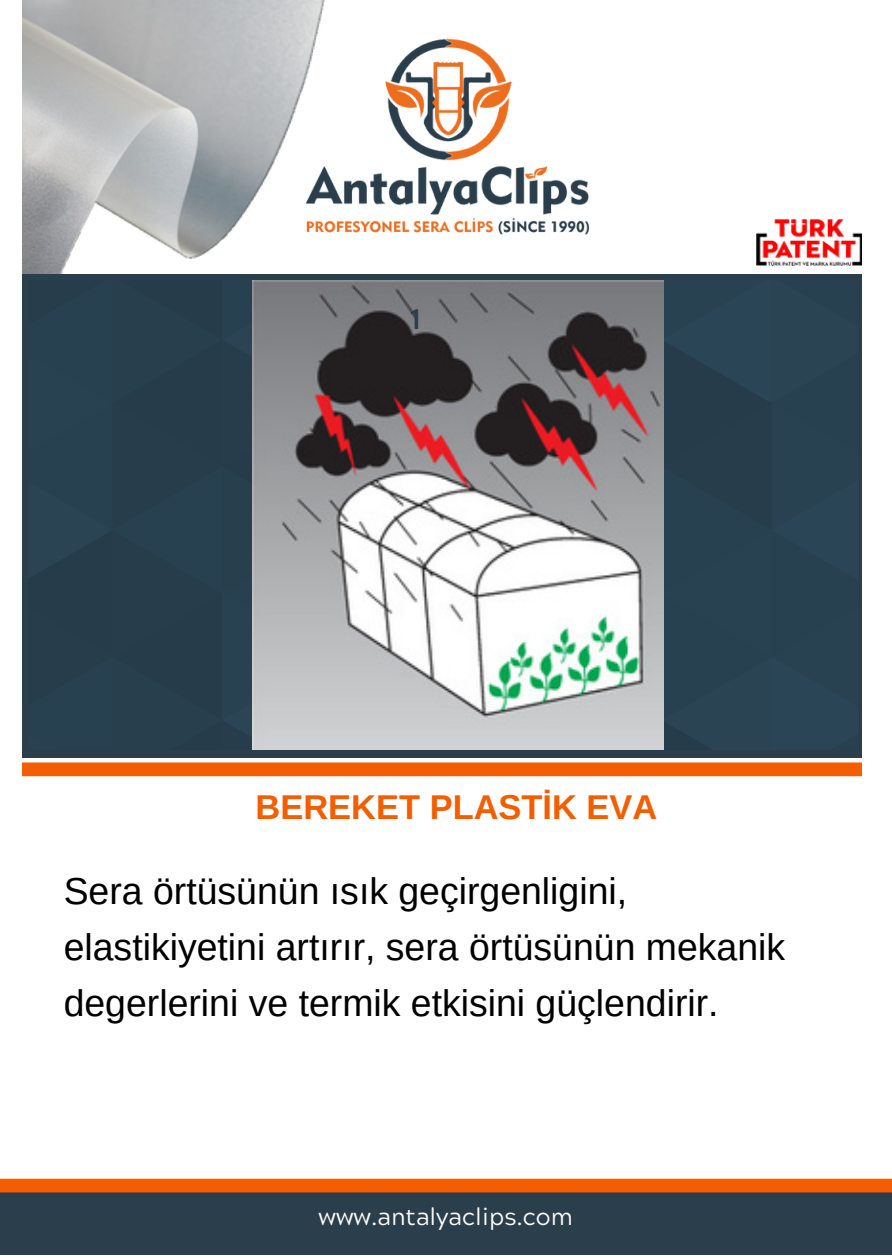
<style>
.page{position:relative;width:892px;height:1258px;background:#fff}
.page>*{position:absolute;margin:0;border:0;box-sizing:border-box;transform-origin:0 0}
.t1{font:37.5px/56.1px "Arimo";color:#000}
.t2{font:700 34.5px "Arimo";color:#f45d00}
.t3{font:700 28.2px "Acherus Grotesque";color:#2a3e4c}
.t4{font:24px "Acherus Grotesque";color:#fff}
</style>
<div class="page">
<div style="left:0;top:1184px;width:891px;height:71px;background:#2a3e4c"></div>
<svg style="left:0;top:1178px;width:891px;height:14px;background:#f4650c"></svg>
<img style="left:328px;top:38px;width:262px;height:197px">
<svg style="left:22px;top:762px;width:840px;height:14px;background:#f46209"></svg>
<img style="left:22px;top:0;width:306px;height:274px">
<div style="left:0;top:274px;width:891px;height:484px;background:#2a3e4c"></div>
<img style="left:756px;top:219px;width:106px;height:47px">
<div style="left:862px;top:217px;width:29px;height:636px;background:#fff"></div>
<div style="left:0;top:0;width:22px;height:885px;background:#fff"></div>
<img style="left:253px;top:280px;width:410px;height:469px">
<p class="t3" style="left:410px;top:308px;width:12px">1</p>
<p class="t2" style="left:255px;top:788px;width:403px">BEREKET PLASTİK EVA</p>
<p class="t1" style="left:64px;top:862px;width:722px">Sera örtüsünün ısık geçirgenligini, elastikiyetini artırır, sera örtüsünün mekanik degerlerini ve termik etkisini güçlendirir.</p>
<p class="t4" style="left:318px;top:1207px;width:255px">www.antalyaclips.com</p>
</div>
